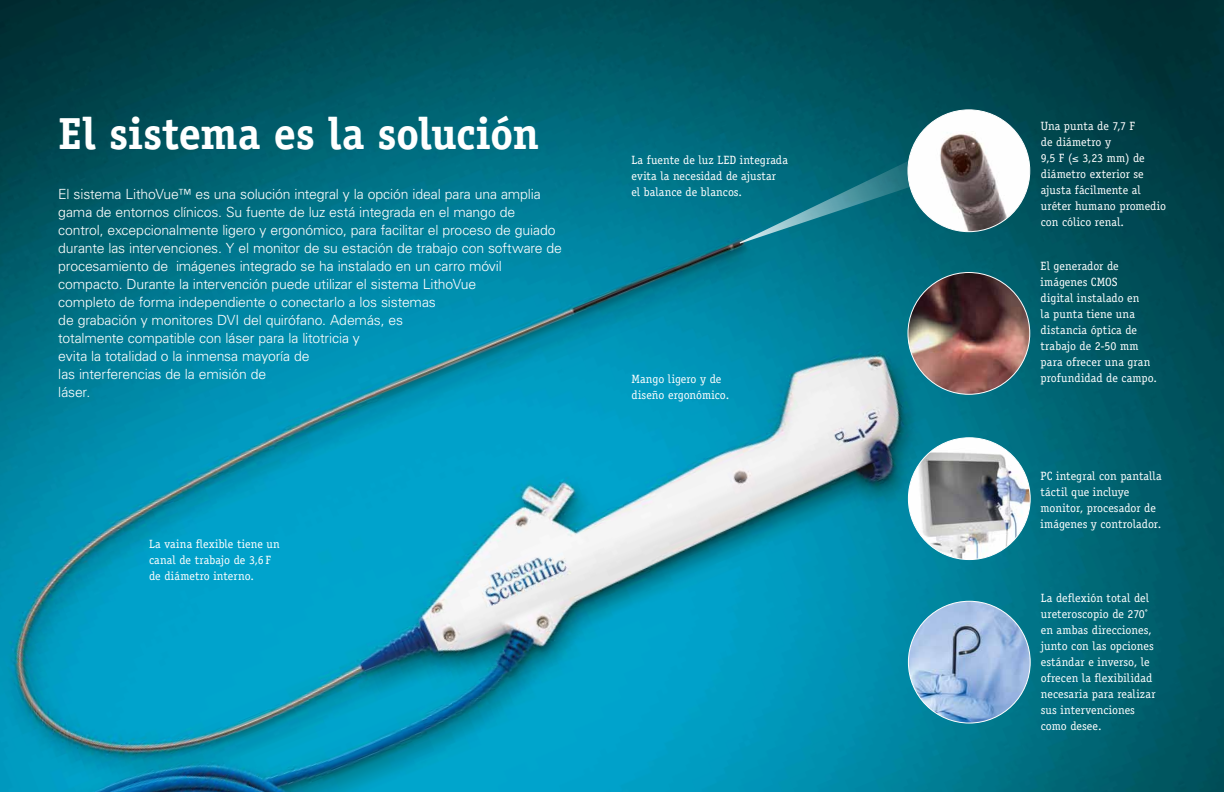
<style>
.page{position:relative;width:1224px;height:792px;background:#fff}
.page>*{position:absolute;margin:0;border:0;box-sizing:border-box;transform-origin:0 0}
.t1{font:700 45px "Officina Serif";letter-spacing:-.01em;color:#fff}
.t2{font:300 14px/18px "Univers";letter-spacing:-.01em;color:#fff}
.t3{font:12px/16px "Officina Serif";letter-spacing:.005em;color:#fff}
</style>
<div class="page">
<img style="left:0;top:0;width:1224px;height:792px">
<img style="left:908px;top:601px;width:122px;height:122px;border-radius:61px">
<img style="left:908px;top:110px;width:122px;height:122px;border-radius:61px">
<img style="left:908px;top:273px;width:122px;height:121px;border-radius:61px">
<svg style="left:740px;top:134px;width:237px;height:110px;background:#327e8b"></svg>
<img style="left:908px;top:438px;width:122px;height:122px;border-radius:61px">
<h1 class="t1" style="left:58px;top:105px;width:482px">El sistema es la solución</h1>
<p class="t2" style="left:58px;top:185px;width:505px">El sistema LithoVue™ es una solución integral y la opción ideal para una amplia gama de entornos clínicos. Su fuente de luz está integrada en el mango de control, excepcionalmente ligero y ergonómico, para facilitar el proceso de guiado durante las intervenciones. Y el monitor de su estación de trabajo con software de procesamiento de imágenes integrado se ha instalado en un carro móvil compacto. Durante la intervención puede utilizar el sistema LithoVue<br>completo de forma independiente o conectarlo a los sistemas<br>de grabación y monitores DVI del quirófano. Además, es<br>totalmente compatible con láser para la litotricia y<br>evita la totalidad o la inmensa mayoría de<br>las interferencias de la emisión de<br>láser.</p>
<p class="t3" style="left:149px;top:536px;width:132px">La vaina flexible tiene un canal de trabajo de 3,6 F de diámetro interno.</p>
<p class="t3" style="left:631px;top:152px;width:158px">La fuente de luz LED integrada evita la necesidad de ajustar el balance de blancos.</p>
<p class="t3" style="left:631px;top:371px;width:99px">Mango ligero y de diseño ergonómico.</p>
<p class="t3" style="left:1041px;top:117px;width:127px">Una punta de 7,7 F<br>de diámetro y<br>9,5 F (≤ 3,23 mm) de diámetro exterior se ajusta fácilmente al uréter humano promedio con cólico renal.</p>
<p class="t3" style="left:1041px;top:258px;width:118px">El generador de imágenes CMOS<br>digital instalado en<br>la punta tiene una distancia óptica de trabajo de 2-50 mm para ofrecer una gran profundidad de campo.</p>
<p class="t3" style="left:1041px;top:468px;width:123px">PC integral con pantalla táctil que incluye monitor, procesador de imágenes y controlador.</p>
<p class="t3" style="left:1041px;top:590px;width:116px">La deflexión total del ureteroscopio de 270˚ en ambas direcciones, junto con las opciones estándar e inverso, le ofrecen la flexibilidad necesaria para realizar sus intervenciones como desee.</p>
</div>
